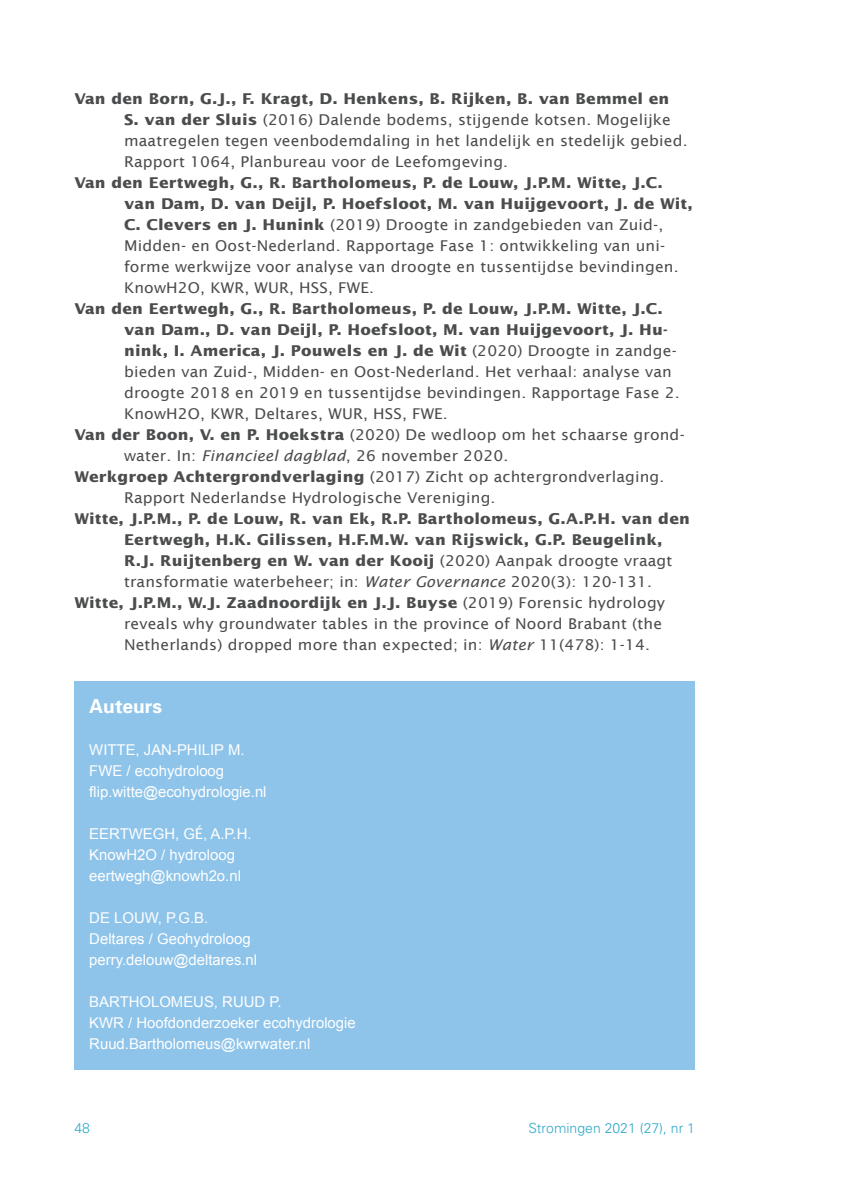
<style>
.page{position:relative;width:844px;height:1191px;background:#fff}
.page>*{position:absolute;margin:0;border:0;box-sizing:border-box;transform-origin:0 0}
.t1{font:700 19.25px "Univers";color:#fff}
.t2{font:14.88px/21px "Lucida Sans";letter-spacing:.01em;color:#4b4c4d;scale:1.05 1}
.t3{font:700 14.88px "Lucida Sans";letter-spacing:.01em;color:#4b4c4d;scale:1.05 1}
.t4{font:14.88px/21px "Arial";color:#fff}
.t5{font:300 14px "Univers";color:#31a9c8}
.s1{font-weight:700}
.s2{font-weight:400}
.s3{font-style:italic}
.s4{font-family:"Lucida Sans"}
</style>
<div class="page">
<div style="left:74px;top:681px;width:620px;height:388px;background:#8ec4ea"></div>
<p class="t2" style="left:124px;top:88px;width:538px;text-indent:-50px"><span class="s1">Van den Born, G.J., F. Kragt, D. Henkens, B. Rijken, B. van Bemmel en S. van der Sluis</span> (2016) Dalende bodems, stijgende kotsen. Mogelijke maatregelen tegen veenbodemdaling in het landelijk en stedelijk gebied.<br>Rapport 1064, Planbureau voor de Leefomgeving.</p>
<p class="t2" style="left:124px;top:172px;width:543px;text-indent:-50px"><span class="s1">Van den Eertwegh, G., R. Bartholomeus, P. de Louw, J.P.M. Witte, J.C. van Dam, D. van Deijl, P. Hoefsloot, M. van Huijgevoort, J. de Wit, C. Clevers en J. Hunink</span> (2019) Droogte in zandgebieden van Zuid-, Midden- en Oost-Nederland. Rapportage Fase 1: ontwikkeling van uni&shy;forme werkwijze voor analyse van droogte en tussentijdse bevindingen.<br>KnowH2O, KWR, WUR, HSS, FWE.</p>
<p class="t3" style="left:74px;top:300px;width:561px">Van den Eertwegh, G., R. Bartholomeus, P. de Louw, J.P.M. Witte, J.C.</p>
<p class="t3" style="left:124px;top:321px;width:519px">van Dam., D. van Deijl, P. Hoefsloot, M. van Huijgevoort, J. Hu-</p>
<p class="t3" style="left:124px;top:342px;width:528px">nink, I. America, J. Pouwels en J. de Wit <span class="s2">(2020) Droogte in zandge-</span></p>
<p class="t2" style="left:124px;top:361px;width:523px">bieden van Zuid-, Midden- en Oost-Nederland. Het verhaal: analyse van</p>
<p class="t2" style="left:124px;top:382px;width:530px">droogte 2018 en 2019 en tussentijdse bevindingen. Rapportage Fase 2.</p>
<p class="t2" style="left:124px;top:403px;width:310px">KnowH2O, KWR, Deltares, WUR, HSS, FWE.</p>
<p class="t2" style="left:74px;top:424px;width:582px"><span class="s1">Van der Boon, V. en P. Hoekstra</span> (2020) De wedloop om het schaarse grond-</p>
<p class="t2" style="left:124px;top:445px;width:367px">water. In: <span class="s3">Financieel dagblad</span>, 26 november 2020.</p>
<p class="t2" style="left:74px;top:466px;width:563px"><span class="s1">Werkgroep Achtergrondverlaging</span> (2017) Zicht op achtergrondverlaging.</p>
<p class="t2" style="left:124px;top:487px;width:355px">Rapport Nederlandse Hydrologische Vereniging.</p>
<p class="t3" style="left:74px;top:510px;width:587px">Witte, J.P.M., P. de Louw, R. van Ek, R.P. Bartholomeus, G.A.P.H. van den</p>
<p class="t3" style="left:124px;top:531px;width:514px">Eertwegh, H.K. Gilissen, H.F.M.W. van Rijswick, G.P. Beugelink,</p>
<p class="t3" style="left:124px;top:552px;width:523px">R.J. Ruijtenberg en W. van der Kooij <span class="s2">(2020) Aanpak droogte vraagt</span></p>
<p class="t2" style="left:124px;top:571px;width:504px">transformatie waterbeheer; in: <span class="s3">Water Governance</span> 2020(3): 120-131.</p>
<p class="t3" style="left:74px;top:594px;width:563px">Witte, J.P.M., W.J. Zaadnoordijk en J.J. Buyse <span class="s2">(2019) Forensic hydrology</span></p>
<p class="t2" style="left:124px;top:613px;width:513px">reveals why groundwater tables in the province of Noord Brabant (the</p>
<p class="t2" style="left:124px;top:634px;width:502px">Netherlands) dropped more than expected; in: <span class="s3">Water</span> 11(478): 1-14.</p>
<p class="t1" style="left:89px;top:694px;width:74px">Auteurs</p>
<p class="t4" style="left:89px;top:739px;width:179px">WITTE, JAN-PHILIP M.<br>FWE / ecohydroloog flip.witte@ecohydrologie.nl</p>
<p class="t4" style="left:89px;top:823px;width:164px">EERTWEGH, G<span class="s4">É</span>, A.P.H.<br>KnowH2O / hydroloog eertwegh@knowh2o.nl</p>
<p class="t4" style="left:89px;top:907px;width:169px">DE LOUW, P.G.B.<br>Deltares / Geohydroloog perry.delouw@deltares.nl</p>
<p class="t4" style="left:89px;top:991px;width:268px">BARTHOLOMEUS, RUUD P.<br>KWR / Hoofdonderzoeker ecohydrologie<br>Ruud.Bartholomeus@kwrwater.nl</p>
<p class="t5" style="left:74px;top:1120px;width:17px">48</p>
<p class="t5" style="left:528px;top:1120px;width:168px">Stromingen 2021 (27), nr 1</p>
</div>
